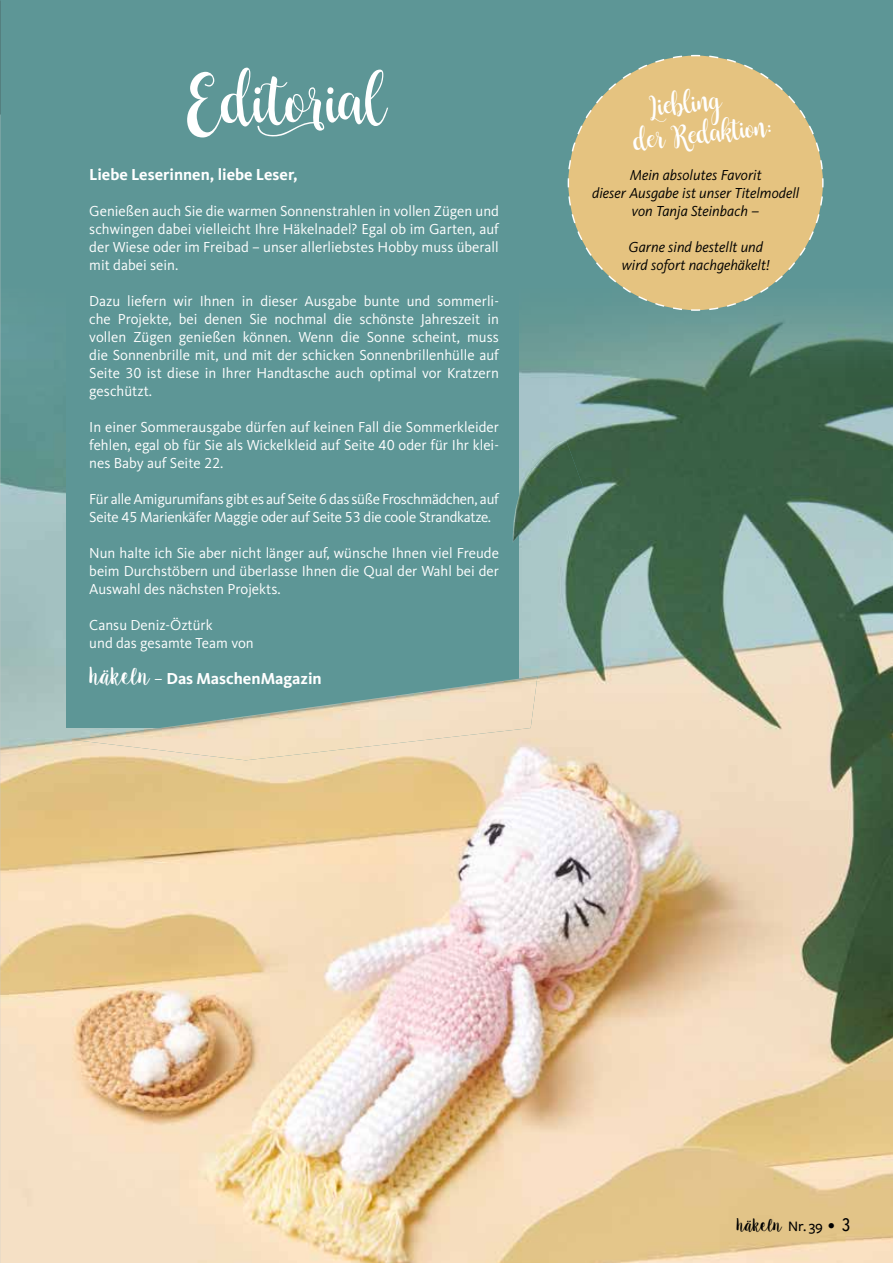
<style>
.page{position:relative;width:893px;height:1263px;background:#5d9696}
.page>*{position:absolute;margin:0;border:0;box-sizing:border-box;transform-origin:0 0}
.t1{font:55.5px "Buttercup Sample";color:#fff}
.t2{font:24px/31.8px "Buttercup Sample";color:#fff}
.t3{font:18px "Sugar Plums";letter-spacing:-.06em;color:#000}
.t4{font:700 16.5px "Kievit OT";color:#fff}
.t5{font:15px/18px "Kievit OT";color:#fff;text-align:justify}
.t6{font:15px/18px "Kievit OT";letter-spacing:-.02em;color:#fff}
.t7{font:italic 15px/18px "Kievit OT";color:#000;text-align:center}
.s1{font-family:"Sugar Plums";font-weight:400;font-size:24px}
.s2{font-weight:400}
.s3{font-family:"Freight Sans";font-weight:500;font-size:15px}
.s4{font-family:"Meta Pro Norm";font-size:15px}
.s5{font-family:"Avenir Next Condensed";font-weight:500}
</style>
<div class="page">
<img style="left:0;top:289px;width:893px;height:974px">
<div style="left:66px;top:176px;width:453px;height:552px;background:#5d9696"></div>
<img style="left:512px;top:441px;width:71px;height:102px">
<img style="left:73px;top:676px;width:464px;height:84px">
<svg style="left:567px;top:54px;width:257px;height:257px"></svg>
<hr style="left:0;top:71px;width:1px;height:35px;background:#547f7f">
<hr style="left:0;top:404px;width:1px;height:272px;background:#000;opacity:.75">
<svg style="left:0;top:408px;width:1px;height:255px"></svg>
<svg style="left:0;top:1140px;width:1px;height:123px"></svg>
<h1 class="t1" style="left:187px;top:73px;width:198px">Editorial</h1>
<p class="t4" style="left:89px;top:165px;width:210px">Liebe Leserinnen, liebe Leser,</p>
<p class="t5" style="left:89px;top:202px;width:411px">Genießen auch Sie die warmen Sonnenstrahlen in vollen Zügen und schwingen dabei vielleicht Ihre Häkelnadel? Egal ob im Garten, auf der Wiese oder im Freibad – unser allerliebstes Hobby muss überall mit dabei sein.</p>
<p class="t5" style="left:89px;top:292px;width:411px">Dazu liefern wir Ihnen in dieser Ausgabe bunte und sommerli&shy;che Projekte, bei denen Sie nochmal die schönste Jahreszeit in vollen Zügen genießen können. Wenn die Sonne scheint, muss die Sonnenbrille mit, und mit der schicken Sonnenbrillenhülle auf Seite 30 ist diese in Ihrer Handtasche auch optimal vor Kratzern geschützt.</p>
<p class="t5" style="left:89px;top:418px;width:411px">In einer Sommerausgabe dürfen auf keinen Fall die Sommerkleider fehlen, egal ob für Sie als Wickelkleid auf Seite 40 oder für Ihr klei&shy;nes Baby auf Seite 22.</p>
<p class="t6" style="left:89px;top:490px;width:411px">Für alle Amigurumifans gibt es auf Seite 6 das süße Froschmädchen, auf<br>Seite 45 Marienkäfer Maggie oder auf Seite 53 die coole Strandkatze.</p>
<p class="t5" style="left:89px;top:544px;width:411px">Nun halte ich Sie aber nicht länger auf, wünsche Ihnen viel Freude beim Durchstöbern und überlasse Ihnen die Qual der Wahl bei der Auswahl des nächsten Projekts.</p>
<p class="t5" style="left:89px;top:616px;width:166px">Cansu Deniz-Öztürk<br>und das gesamte Team von</p>
<p class="t4" style="left:89px;top:669px;width:234px"><span class="s1">häkeln</span> <span class="s2">–</span> Das MaschenMagazin</p>
<h2 class="t2" style="left:628px;top:95px;width:143px;text-indent:20px;rotate:-6deg">Liebling<br>der Redaktion:</h2>
<p class="t7" style="left:592px;top:166px;width:209px">Mein absolutes Favorit<br>dieser Ausgabe ist unser Titelmodell von Tanja Steinbach –</p>
<p class="t7" style="left:622px;top:238px;width:149px">Garne sind bestellt und wird sofort nachgehäkelt!</p>
<p class="t3" style="left:736px;top:1214px;width:115px">häkeln <span class="s3">Nr. 39</span> <span class="s4">•</span> <span class="s5">3</span></p>
</div>
